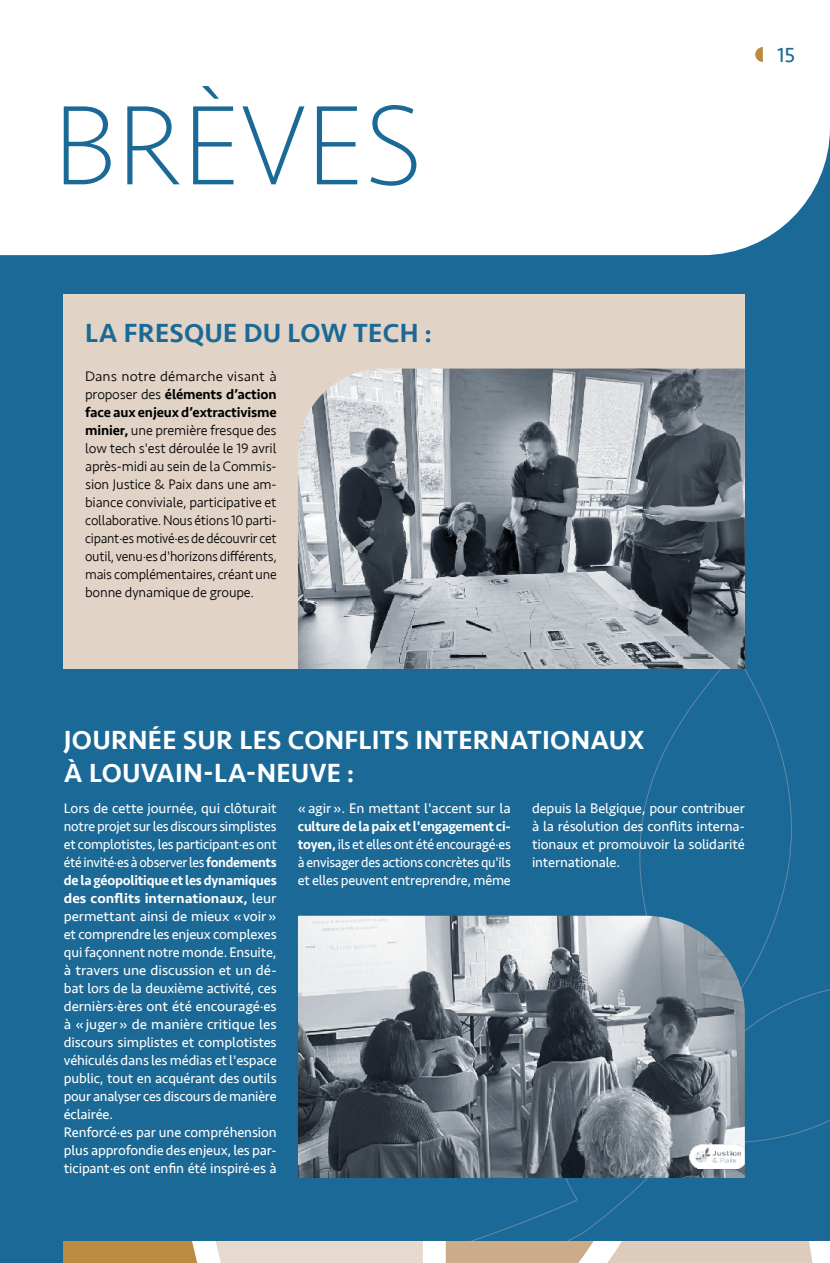
<style>
.page{position:relative;width:830px;height:1263px;background:#fff}
.page>*{position:absolute;margin:0;border:0;box-sizing:border-box;transform-origin:0 0}
.t1{font:200 117px "Seravek";color:#1a6996}
.t2{font:500 27px/32.4px "Seravek";letter-spacing:.01em;color:#fff}
.t3{font:500 27px "Seravek";letter-spacing:.01em;color:#1a6996}
.t4{font:21px "Seravek";color:#1a6996}
.t5{font:14.25px/18px "Seravek";letter-spacing:-.01em;color:#fff;text-align:justify}
.t6{font:300 14.25px/18px "Seravek";letter-spacing:-.015em;color:#000;text-align:justify;scale:1.05 1}
.s1{font-weight:500}
</style>
<div class="page">
<div style="left:0;top:115px;width:829px;height:1148px;background:#1a6996"></div>
<svg style="left:367px;top:651px;width:462px;height:591px"></svg>
<div style="left:0;top:47px;width:829px;height:209px;background:#fff"></div>
<svg style="left:754px;top:47px;width:8px;height:15px"></svg>
<svg style="left:79px;top:1242px;width:750px;height:21px;background:#dbc5ad"></svg>
<div style="left:64px;top:295px;width:680px;height:374px;background:#e1d3c6"></div>
<svg style="left:63px;top:1241px;width:16px;height:22px"></svg>
<img style="left:298px;top:369px;width:446px;height:300px">
<img style="left:298px;top:916px;width:446px;height:262px">
<p class="t1" style="left:53px;top:76px;width:370px">BRÈVES</p>
<p class="t4" style="left:776px;top:39px;width:20px">15</p>
<p class="t3" style="left:85px;top:317px;width:348px">LA FRESQUE DU LOW TECH :</p>
<p class="t6" style="left:85px;top:367px;width:184px">Dans notre démarche visant à proposer des <span class="s1">éléments d’action face aux enjeux d’extractivisme minier,</span> une première fresque des low tech s'est déroulée le 19 avril après-midi au sein de la Commis&shy;sion Justice &amp; Paix dans une am&shy;biance conviviale, participative et collaborative. Nous étions 10 parti&shy;cipant·es motivé·es de découvrir cet outil, venu·es d'horizons différents, mais complémentaires, créant une bonne dynamique de groupe.</p>
<p class="t2" style="left:64px;top:724px;width:582px">JOURNÉE SUR LES CONFLITS INTERNATIONAUX<br>À LOUVAIN-LA-NEUVE :</p>
<p class="t5" style="left:64px;top:799px;width:214px">Lors de cette journée, qui clôturait notre projet sur les discours simplistes et complotistes, les participant·es ont été invité·es à observer les <span class="s1">fondements de la géopolitique et les dynamiques des conflits internationaux,</span> leur permettant ainsi de mieux «voir» et comprendre les enjeux complexes qui façonnent notre monde. Ensuite, à travers une discussion et un dé&shy;bat lors de la deuxième activité, ces dernièrs·ères ont été encouragé·es à «juger» de manière critique les discours simplistes et complotistes véhiculés dans les médias et l'espace public, tout en acquérant des outils pour analyser ces discours de manière éclairée.</p>
<p class="t5" style="left:64px;top:1123px;width:214px">Renforcé·es par une compréhension plus approfondie des enjeux, les par&shy;ticipant·es ont enfin été inspiré·es à</p>
<p class="t5" style="left:298px;top:799px;width:214px">«agir». En mettant l'accent sur la <span class="s1">culture de la paix et l'engagement ci&shy;toyen,</span> ils et elles ont été encouragé·es à envisager des actions concrètes qu'ils et elles peuvent entreprendre, même</p>
<p class="t5" style="left:531px;top:799px;width:214px">depuis la Belgique, pour contribuer à la résolution des conflits interna&shy;tionaux et promouvoir la solidarité internationale.</p>
</div>
